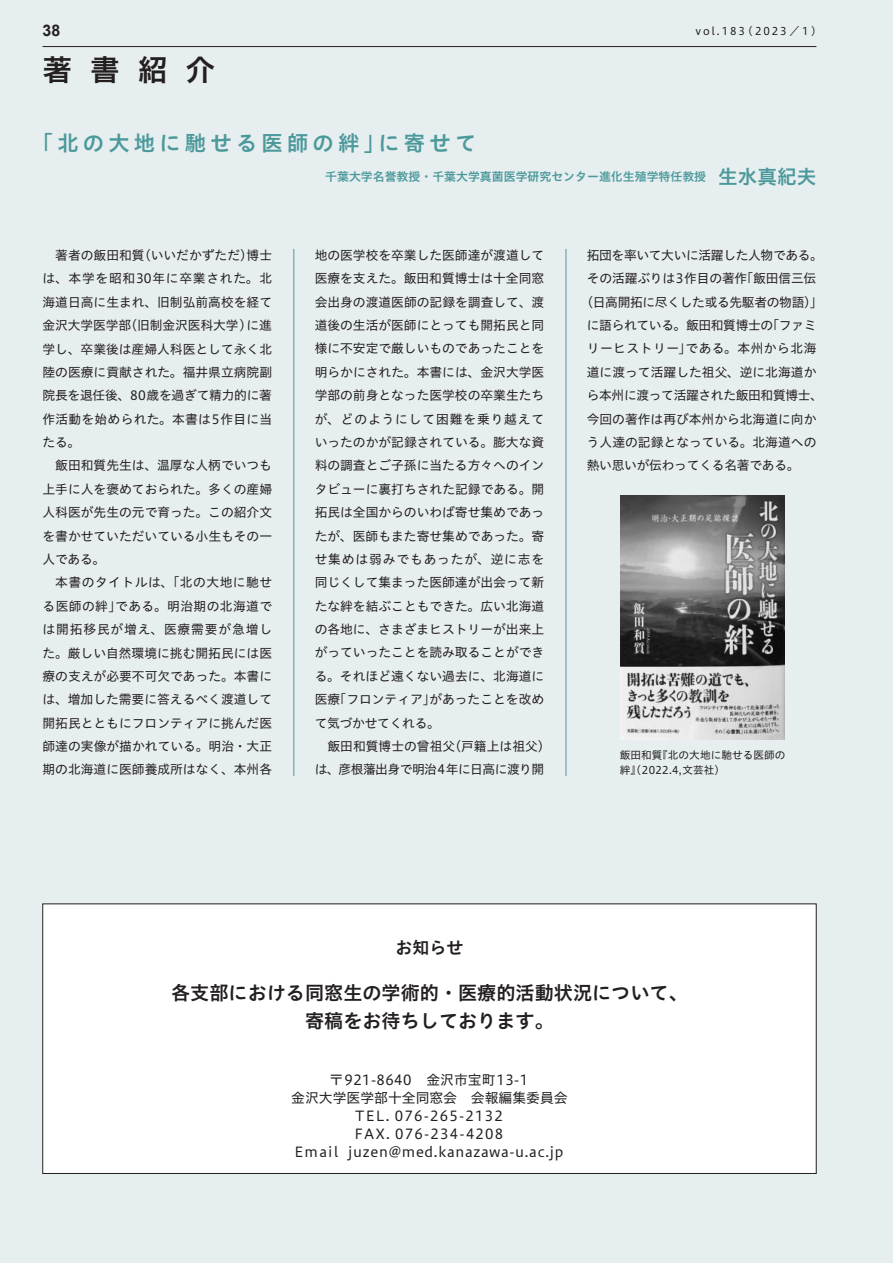
<style>
.page{position:relative;width:893px;height:1263px;background:#e7eeef}
.page>*{position:absolute;margin:0;border:0;box-sizing:border-box;transform-origin:0 0}
.t1{font:29.7px "Hiragino UD Sans Std W6";color:#231f20}
.t2{font:21.3px "Hiragino UD Sans Std W6";letter-spacing:.2em;color:#4c999c}
.t3{font:19.2px/28.7px "Hiragino UD Sans Std W6";color:#231f20;text-align:center}
.t4{font:16.95px "Hiragino UD Sans Std W6";color:#231f20}
.t5{font:700 15.9px "Arial";color:#231f20}
.t6{font:13.8px/18.1px "Hiragino UD Sans Std W4";letter-spacing:.05em;color:#231f20;text-align:center}
.t7{font:12.75px/23.4px "Hiragino UD Sans Std W4";color:#231f20;text-align:justify}
.t8{font:12.75px "Hiragino UD Sans Std W4";letter-spacing:-.025em;color:#231f20}
.t9{font:12.75px "Hiragino UD Sans Std W4";letter-spacing:.04em;color:#231f20}
.t10{font:12.75px "Hiragino UD Sans Std W4";letter-spacing:-.02em;color:#231f20}
.t11{font:11.85px "Hiragino UD Sans Std W6";color:#4c999c}
.t12{font:10.65px/14.9px "Hiragino UD Sans Std W4";letter-spacing:.005em;color:#231f20}
.t13{font:10.65px "Hiragino UD Sans Std W4";letter-spacing:.18em;color:#231f20}
.s1{font-size:19.65px}
</style>
<div class="page">
<hr style="left:293px;top:249px;width:1px;height:527px;background:#4c999c">
<hr style="left:566px;top:249px;width:1px;height:527px;background:#4c999c">
<img style="left:620px;top:495px;width:164px;height:244px">
<div style="left:43px;top:904px;width:773px;height:269px;background:#fff"></div>
<hr style="left:43px;top:46px;width:773px;height:1px;background:#231f20">
<p class="t5" style="left:43px;top:20px;width:19px">38</p>
<p class="t13" style="left:695px;top:23px;width:128px">vol.183（2023／1）</p>
<h1 class="t1" style="left:43px;top:48px;width:174px">著書紹介</h1>
<h2 class="t2" style="left:43px;top:126px;width:435px">｢北の大地に馳せる医師の絆｣に寄せて</h2>
<p class="t11" style="left:325px;top:167px;width:493px">千葉大学名誉教授・千葉大学真菌医学研究センター進化生殖学特任教授　<span class="s1">生水真紀夫</span></p>
<p class="t7" style="left:43px;top:243px;width:231px;text-indent:13px">著者の飯田和質（いいだかずただ）博士は、本学を昭和30年に卒業された。北海道日高に生まれ、旧制弘前高校を経て金沢大学医学部（旧制金沢医科大学)に進学し、卒業後は産婦人科医として永く北陸の医療に貢献された。福井県立病院副院長を退任後、80歳を過ぎて精力的に著作活動を始められた。本書は5作目に当たる。</p>
<p class="t7" style="left:43px;top:453px;width:231px;text-indent:13px">飯田和質先生は、温厚な人柄でいつも上手に人を褒めておられた。多くの産婦人科医が先生の元で育った。この紹介文を書かせていただいている小生もその一人である。</p>
<p class="t7" style="left:43px;top:570px;width:231px;text-indent:13px">本書のタイトルは、｢北の大地に馳せる医師の絆｣である。明治期の北海道では開拓移民が増え、医療需要が急増した。厳しい自然環境に挑む開拓民には医療の支えが必要不可欠であった。本書には、増加した需要に答えるべく渡道して開拓民とともにフロンティアに挑んだ医師達の実像が描かれている。明治・大正期の北海道に医師養成所はなく、本州各</p>
<p class="t7" style="left:315px;top:243px;width:231px">地の医学校を卒業した医師達が渡道して医療を支えた。飯田和質博士は十全同窓会出身の渡道医師の記録を調査して、渡道後の生活が医師にとっても開拓民と同様に不安定で厳しいものであったことを明らかにされた。本書には、金沢大学医学部の前身となった医学校の卒業生たちが、どのようにして困難を乗り越えていったのかが記録されている。膨大な資料の調査とご子孫に当たる方々へのインタビューに裏打ちされた記録である。開拓民は全国からのいわば寄せ集めであったが、医師もまた寄せ集めであった。寄せ集めは弱みでもあったが、逆に志を同じくして集まった医師達が出会って新たな絆を結ぶこともできた。広い北海道の各地に、さまざまヒストリーが出来上がっていったことを読み取ることができる。それほど遠くない過去に、北海道に医療「フロンティア」があったことを改めて気づかせてくれる。</p>
<p class="t7" style="left:315px;top:734px;width:237px;text-indent:13px">飯田和質博士の曾祖父（戸籍上は祖父）は、彦根藩出身で明治4年に日高に渡り開</p>
<p class="t8" style="left:587px;top:245px;width:237px">拓団を率いて大いに活躍した人物である。</p>
<p class="t7" style="left:587px;top:266px;width:231px">その活躍ぶりは3作目の著作「飯田信三伝</p>
<p class="t8" style="left:580px;top:292px;width:244px">（日高開拓に尽くした或る先駆者の物語）」</p>
<p class="t8" style="left:587px;top:315px;width:231px">に語られている。飯田和質博士の「ファミ</p>
<p class="t9" style="left:587px;top:339px;width:231px">リーヒストリー」である。本州から北海</p>
<p class="t7" style="left:587px;top:359px;width:231px">道に渡って活躍した祖父、逆に北海道か</p>
<p class="t8" style="left:587px;top:386px;width:237px">ら本州に渡って活躍された飯田和質博士、</p>
<p class="t7" style="left:587px;top:406px;width:231px">今回の著作は再び本州から北海道に向か</p>
<p class="t7" style="left:587px;top:430px;width:231px">う人達の記録となっている。北海道への</p>
<p class="t10" style="left:587px;top:456px;width:214px">熱い思いが伝わってくる名著である。</p>
<p class="t12" style="left:620px;top:747px;width:167px">飯田和質『北の大地に馳せる医師の絆』（2022.4,文芸社）</p>
<h3 class="t4" style="left:395px;top:935px;width:70px">お知らせ</h3>
<h3 class="t3" style="left:171px;top:977px;width:518px">各支部における同窓生の学術的・医療的活動状況について、寄稿をお待ちしております。</h3>
<p class="t6" style="left:291px;top:1070px;width:278px">〒921-8640　金沢市宝町13-1<br>金沢大学医学部十全同窓会　会報編集委員会<br>TEL. 076-265-2132<br>FAX. 076-234-4208<br>Email juzen@med.kanazawa-u.ac.jp</p>
</div>
